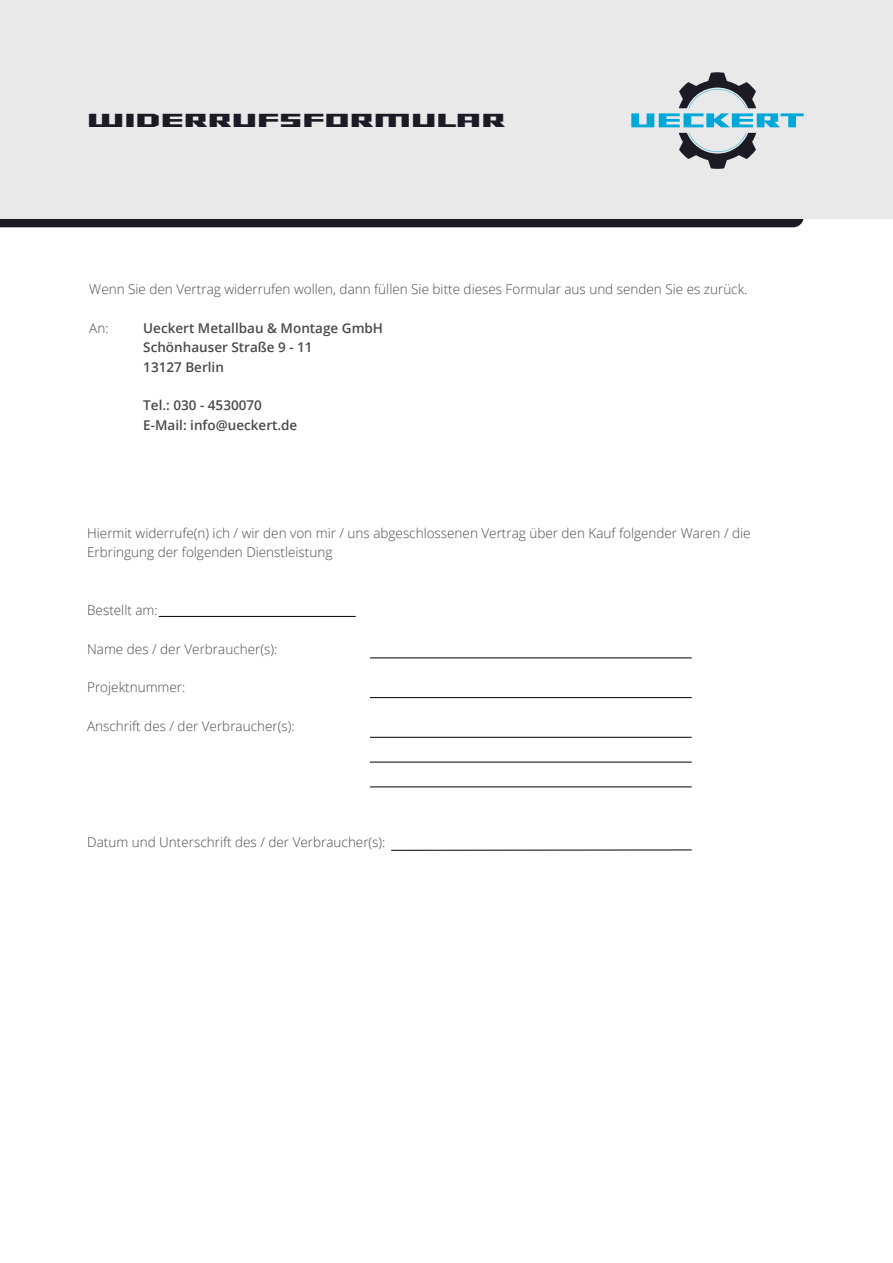
<style>
.page{position:relative;width:893px;height:1263px;background:#fff}
.page>*{position:absolute;margin:0;border:0;box-sizing:border-box;transform-origin:0 0}
.t1{font:900 22.5px "Shimano Square";color:#1c1a24}
.t2{font:300 13.5px/19.4px "Open Sans";color:#4a4a49}
.t3{font:600 13.5px/19.4px "Open Sans";color:#4a4a49}
</style>
<div class="page">
<div style="left:0;top:219px;width:804px;height:8px;background:#1c1a24"></div>
<div style="left:0;top:0;width:893px;height:219px;background:#e9e9e9"></div>
<svg style="left:679px;top:133px;width:77px;height:36px"></svg>
<svg style="left:631px;top:72px;width:173px;height:55px"></svg>
<hr style="left:159px;top:616px;width:197px;height:1px;background:#000">
<hr style="left:370px;top:737px;width:322px;height:1px;background:#000">
<hr style="left:370px;top:658px;width:322px;height:1px;background:#000">
<hr style="left:370px;top:762px;width:322px;height:1px;background:#000">
<hr style="left:370px;top:697px;width:322px;height:1px;background:#000">
<hr style="left:370px;top:787px;width:322px;height:1px;background:#000">
<hr style="left:391px;top:850px;width:301px;height:1px;background:#000">
<h1 class="t1" style="left:87px;top:106px;width:420px">WIDERRUFSFORMULAR</h1>
<p class="t2" style="left:89px;top:279px;width:660px">Wenn Sie den Vertrag widerrufen wollen, dann füllen Sie bitte dieses Formular aus und senden Sie es zurück.</p>
<p class="t2" style="left:89px;top:318px;width:21px">An:</p>
<p class="t3" style="left:143px;top:318px;width:241px">Ueckert Metallbau &amp; Montage GmbH<br>Schönhauser Straße 9 - 11<br>13127 Berlin</p>
<p class="t3" style="left:143px;top:395px;width:156px">Tel.: 030 - 4530070<br>E-Mail: info@ueckert.de</p>
<p class="t2" style="left:87px;top:523px;width:665px">Hiermit widerrufe(n) ich / wir den von mir / uns abgeschlossenen Vertrag über den Kauf folgender Waren / die<br>Erbringung der folgenden Dienstleistung</p>
<p class="t2" style="left:87px;top:600px;width:72px">Bestellt am:</p>
<p class="t2" style="left:87px;top:639px;width:192px">Name des / der Verbraucher(s):</p>
<p class="t2" style="left:87px;top:677px;width:100px">Projektnummer:</p>
<p class="t2" style="left:87px;top:716px;width:209px">Anschrift des / der Verbraucher(s):</p>
<p class="t2" style="left:87px;top:832px;width:300px">Datum und Unterschrift des / der Verbraucher(s):</p>
</div>
